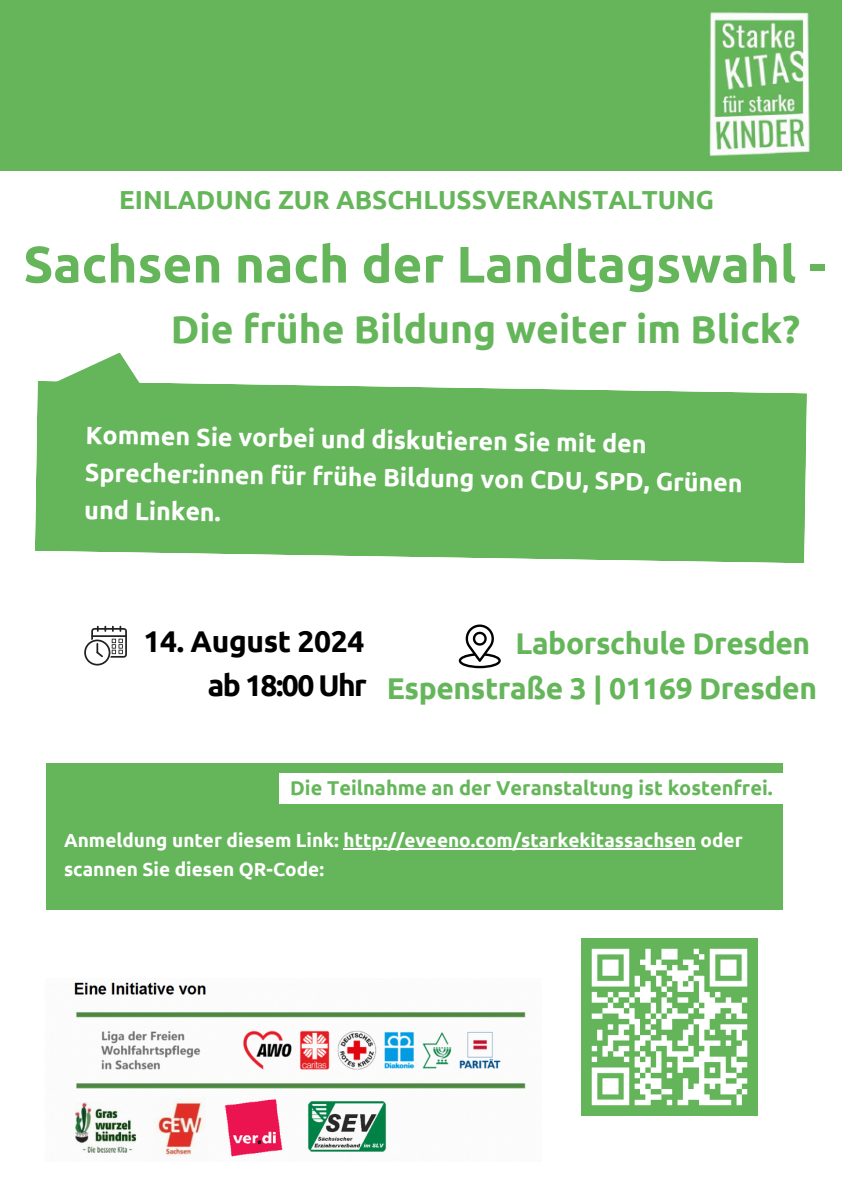
<style>
.page{position:relative;width:842px;height:1191px;background:#fff}
.page>*{position:absolute;margin:0;border:0;box-sizing:border-box;transform-origin:0 0}
.t1{font:700 51.3px "Ubuntu";color:#65b65a}
.t2{font:700 39px "Ubuntu";color:#65b65a}
.t3{font:700 30px/44.2px "Ubuntu";letter-spacing:-.015em;color:#65b65a;text-align:right}
.t4{font:700 30px/44.2px "Ubuntu";letter-spacing:-.015em;color:#000;text-align:right}
.t5{font:700 26px "Ubuntu";color:#65b65a}
.t6{font:700 25px/37.7px "Ubuntu";color:#fff}
.t7{font:700 20px "Ubuntu";color:#65b65a}
.t8{font:700 19px "Ubuntu";color:#fff}
</style>
<div class="page">
<svg style="left:35px;top:381px;width:772px;height:182px;background:#70bb65"></svg>
<svg style="left:53px;top:352px;width:107px;height:62px"></svg>
<div style="left:46px;top:763px;width:736px;height:146px;background:#65b65a"></div>
<img style="left:582px;top:938px;width:176px;height:176px">
<div style="left:279px;top:773px;width:504px;height:30px;background:#fff"></div>
<img style="left:74px;top:982px;width:452px;height:175px">
<div style="left:0;top:0;width:842px;height:170px;background:#66b55a"></div>
<svg style="left:84px;top:625px;width:43px;height:40px"></svg>
<svg style="left:459px;top:624px;width:42px;height:44px"></svg>
<hr style="left:344px;top:848px;width:352px;height:1px;background:#fff">
<h3 class="t5" style="left:119px;top:185px;width:596px">EINLADUNG ZUR ABSCHLUSSVERANSTALTUNG</h3>
<h5 class="t1" style="left:23px;top:235px;width:804px">Sachsen nach der Landtagswahl -</h5>
<p class="t2" style="left:171px;top:306px;width:631px">Die frühe Bildung weiter im Blick?</p>
<h2 class="t6" style="left:86px;top:415px;width:659px;rotate:1deg">Kommen Sie vorbei und diskutieren Sie mit den<br>Sprecher:innen für frühe Bildung von CDU, SPD, Grünen und Linken.</h2>
<p class="t4" style="left:143px;top:618px;width:225px">14. August 2024 ab 18:00 Uhr</p>
<h3 class="t3" style="left:387px;top:621px;width:432px">Laborschule Dresden<br>Espenstraße 3 | 01169 Dresden</h3>
<p class="t7" style="left:290px;top:776px;width:484px">Die Teilnahme an der Veranstaltung ist kostenfrei.</p>
<p class="t8" style="left:64px;top:829px;width:680px">Anmeldung unter diesem Link: http://eveeno.com/starkekitassachsen oder</p>
<p class="t8" style="left:64px;top:857px;width:261px">scannen Sie diesen QR-Code:</p>
</div>
